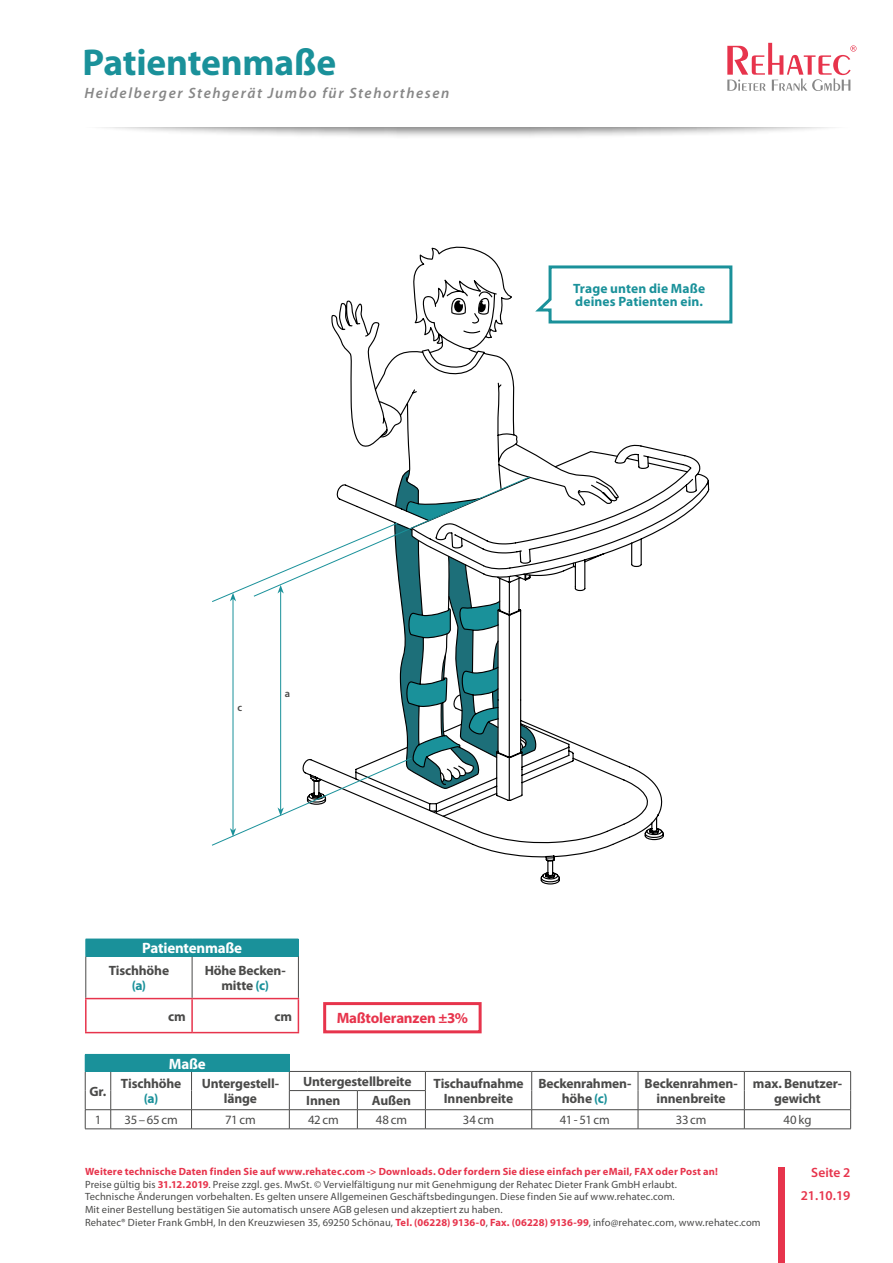
<style>
.page{position:relative;width:893px;height:1263px;background:#fff}
.page>*{position:absolute;margin:0;border:0;box-sizing:border-box;transform-origin:0 0}
.t1{font:700 37.5px "Myriad Pro";letter-spacing:-.01em;color:#1a919a}
.t2{font:italic 600 15px "Myriad Pro";letter-spacing:.105em;color:#878787}
.t3{font:700 15px "Myriad Pro";letter-spacing:-.015em;color:#fff}
.t4{font:700 15px "Myriad Pro";letter-spacing:-.015em;color:#e7344c}
.t5{font:700 13.5px/15px "Myriad Pro";letter-spacing:-.01em;color:#4a4a49;text-align:center}
.t6{font:700 13.5px/13.5px "Myriad Pro";letter-spacing:.005em;color:#1a919a}
.t7{font:600 13.5px/22.5px "Myriad Pro";color:#e7344c;text-align:right}
.t8{font:12.75px "Myriad Pro";letter-spacing:.005em;color:#4a4a49}
.t9{font:10.5px/12.6px "Myriad Pro";letter-spacing:.015em;color:#4a4a49}
.t10{font:600 10.5px "Myriad Pro";color:#4a4a49}
.s1{color:#1a919a}
.s2{font-weight:700;color:#e7344c}
</style>
<div class="page">
<svg style="left:548px;top:265px;width:185px;height:59px"></svg>
<div style="left:85px;top:1054px;width:204px;height:17px;background:#1a919a"></div>
<hr style="left:290px;top:1071px;width:67px;height:1px;background:#4a4a49">
<hr style="left:357px;top:1071px;width:68px;height:1px;background:#4a4a49">
<hr style="left:289px;top:1090px;width:68px;height:1px;background:#4a4a49">
<hr style="left:357px;top:1090px;width:69px;height:1px;background:#4a4a49">
<hr style="left:111px;top:1109px;width:81px;height:1px;background:#4a4a49">
<hr style="left:192px;top:1109px;width:97px;height:1px;background:#4a4a49">
<svg style="left:191px;top:1072px;width:1px;height:56px"></svg>
<hr style="left:289px;top:1109px;width:68px;height:1px;background:#4a4a49">
<hr style="left:357px;top:1109px;width:68px;height:1px;background:#4a4a49">
<svg style="left:357px;top:1091px;width:1px;height:37px"></svg>
<hr style="left:425px;top:1109px;width:107px;height:1px;background:#4a4a49">
<svg style="left:425px;top:1072px;width:1px;height:56px"></svg>
<hr style="left:532px;top:1109px;width:106px;height:1px;background:#4a4a49">
<svg style="left:531px;top:1072px;width:1px;height:56px"></svg>
<hr style="left:638px;top:1109px;width:106px;height:1px;background:#4a4a49">
<svg style="left:638px;top:1072px;width:1px;height:56px"></svg>
<hr style="left:744px;top:1109px;width:107px;height:1px;background:#4a4a49">
<svg style="left:744px;top:1072px;width:1px;height:56px"></svg>
<svg style="left:850px;top:1072px;width:1px;height:56px"></svg>
<hr style="left:111px;top:1128px;width:81px;height:1px;background:#4a4a49">
<hr style="left:192px;top:1128px;width:97px;height:1px;background:#4a4a49">
<hr style="left:289px;top:1128px;width:68px;height:1px;background:#4a4a49">
<hr style="left:357px;top:1128px;width:68px;height:1px;background:#4a4a49">
<hr style="left:425px;top:1128px;width:107px;height:1px;background:#4a4a49">
<hr style="left:532px;top:1128px;width:106px;height:1px;background:#4a4a49">
<hr style="left:638px;top:1128px;width:106px;height:1px;background:#4a4a49">
<hr style="left:744px;top:1128px;width:107px;height:1px;background:#4a4a49">
<hr style="left:425px;top:1071px;width:107px;height:1px;background:#4a4a49">
<hr style="left:532px;top:1071px;width:106px;height:1px;background:#4a4a49">
<hr style="left:638px;top:1071px;width:106px;height:1px;background:#4a4a49">
<hr style="left:744px;top:1071px;width:107px;height:1px;background:#4a4a49">
<svg style="left:289px;top:1054px;width:1px;height:75px"></svg>
<svg style="left:85px;top:1071px;width:26px;height:58px"></svg>
<hr style="left:111px;top:1071px;width:81px;height:1px;background:#1a919a">
<hr style="left:192px;top:1071px;width:98px;height:1px;background:#1a919a">
<div style="left:323px;top:1002px;width:159px;height:31px;border:3px solid #e7344c"></div>
<div style="left:86px;top:939px;width:212px;height:17px;background:#1a919a"></div>
<hr style="left:86px;top:956px;width:1px;height:42px;background:#4a4a49">
<hr style="left:192px;top:956px;width:1px;height:42px;background:#4a4a49">
<hr style="left:298px;top:956px;width:1px;height:42px;background:#4a4a49">
<hr style="left:86px;top:956px;width:106px;height:1px;background:#1a919a">
<hr style="left:192px;top:956px;width:107px;height:1px;background:#1a919a">
<hr style="left:85px;top:998px;width:107px;height:1px;background:#e7344c">
<hr style="left:85px;top:999px;width:2px;height:33px;background:#e7344c">
<hr style="left:192px;top:998px;width:107px;height:1px;background:#e7344c">
<hr style="left:191px;top:999px;width:2px;height:33px;background:#e7344c">
<hr style="left:298px;top:999px;width:1px;height:33px;background:#e7344c">
<hr style="left:85px;top:1032px;width:107px;height:1px;background:#e7344c">
<hr style="left:192px;top:1032px;width:107px;height:1px;background:#e7344c">
<div style="left:77px;top:128px;width:782px;height:12px;background:#000;opacity:.5"></div>
<div style="left:778px;top:1167px;width:6px;height:96px;background:#e7344c"></div>
<svg style="left:475px;top:444px;width:226px;height:415px"></svg>
<svg style="left:331px;top:299px;width:289px;height:484px"></svg>
<svg style="left:394px;top:247px;width:145px;height:544px"></svg>
<svg style="left:479px;top:300px;width:7px;height:12px"></svg>
<svg style="left:454px;top:300px;width:9px;height:12px"></svg>
<svg style="left:212px;top:470px;width:326px;height:376px"></svg>
<svg style="left:727px;top:43px;width:129px;height:48px"></svg>
<h1 class="t1" style="left:82px;top:38px;width:255px">Patientenmaße</h1>
<h2 class="t2" style="left:84px;top:83px;width:367px">Heidelberger Stehgerät Jumbo für Stehorthesen</h2>
<p class="t6" style="left:573px;top:281px;width:133px">Trage unten die Maße deines Patienten ein.</p>
<p class="t10" style="left:238px;top:701px;width:6px">c</p>
<p class="t10" style="left:285px;top:687px;width:7px">a</p>
<h2 class="t3" style="left:142px;top:938px;width:101px">Patientenmaße</h2>
<p class="t5" style="left:109px;top:962px;width:62px">Tischhöhe</p>
<p class="t6" style="left:132px;top:978px;width:16px">(a)</p>
<p class="t5" style="left:205px;top:962px;width:83px">Höhe Becken&shy;mitte <span class="s1">(c)</span></p>
<p class="t5" style="left:168px;top:1008px;width:19px">cm</p>
<p class="t5" style="left:275px;top:1008px;width:19px">cm</p>
<h2 class="t3" style="left:169px;top:1054px;width:38px">Maße</h2>
<h2 class="t4" style="left:337px;top:1008px;width:133px">Maßtoleranzen ±3%</h2>
<p class="t5" style="left:90px;top:1083px;width:18px">Gr.</p>
<p class="t5" style="left:121px;top:1076px;width:62px">Tischhöhe</p>
<p class="t6" style="left:144px;top:1091px;width:16px">(a)</p>
<p class="t5" style="left:202px;top:1076px;width:79px">Untergestell&shy;länge</p>
<p class="t5" style="left:303px;top:1073px;width:110px">Untergestellbreite</p>
<p class="t5" style="left:433px;top:1076px;width:92px">Tischaufnahme<br>Innenbreite</p>
<p class="t5" style="left:538px;top:1076px;width:95px">Beckenrahmen&shy;höhe <span class="s1">(c)</span></p>
<p class="t5" style="left:645px;top:1076px;width:95px">Beckenrahmen&shy;innenbreite</p>
<p class="t5" style="left:753px;top:1076px;width:91px">max. Benutzer-</p>
<p class="t5" style="left:306px;top:1093px;width:36px">Innen</p>
<p class="t5" style="left:372px;top:1093px;width:41px">Außen</p>
<p class="t5" style="left:774px;top:1091px;width:48px">gewicht</p>
<p class="t8" style="left:95px;top:1112px;width:8px">1</p>
<p class="t8" style="left:124px;top:1112px;width:55px">35–65cm</p>
<p class="t8" style="left:225px;top:1112px;width:32px">71cm</p>
<p class="t8" style="left:308px;top:1112px;width:32px">42cm</p>
<p class="t8" style="left:376px;top:1112px;width:33px">48cm</p>
<p class="t8" style="left:463px;top:1112px;width:33px">34cm</p>
<p class="t8" style="left:560px;top:1112px;width:52px">41-51cm</p>
<p class="t8" style="left:676px;top:1112px;width:32px">33cm</p>
<p class="t8" style="left:783px;top:1112px;width:29px">40kg</p>
<p class="t9" style="left:85px;top:1165px;width:677px"><span class="s2">Weitere technische Daten finden Sie auf www.rehatec.com -&gt; Downloads. Oder fordern Sie diese einfach per eMail, FAX oder Post an!<br></span>Preise gültig bis <span class="s2">31.12.2019</span>. Preise zzgl. ges. MwSt. © Vervielfältigung nur mit Genehmigung der Rehatec Dieter Frank GmbH erlaubt.<br>Technische Änderungen vorbehalten. Es gelten unsere Allgemeinen Geschäftsbedingungen. Diese finden Sie auf www.rehatec.com.<br>Mit einer Bestellung bestätigen Sie automatisch unsere AGB gelesen und akzeptiert zu haben.<br>Rehatec® Dieter Frank GmbH, In den Kreuzwiesen 35, 69250 Schönau, <span class="s2">Tel. (06228) 9136-0</span>, <span class="s2">Fax. (06228) 9136-99</span>, info@rehatec.com, www.rehatec.com</p>
<p class="t7" style="left:801px;top:1161px;width:51px">Seite 2<br>21.10.19</p>
</div>
